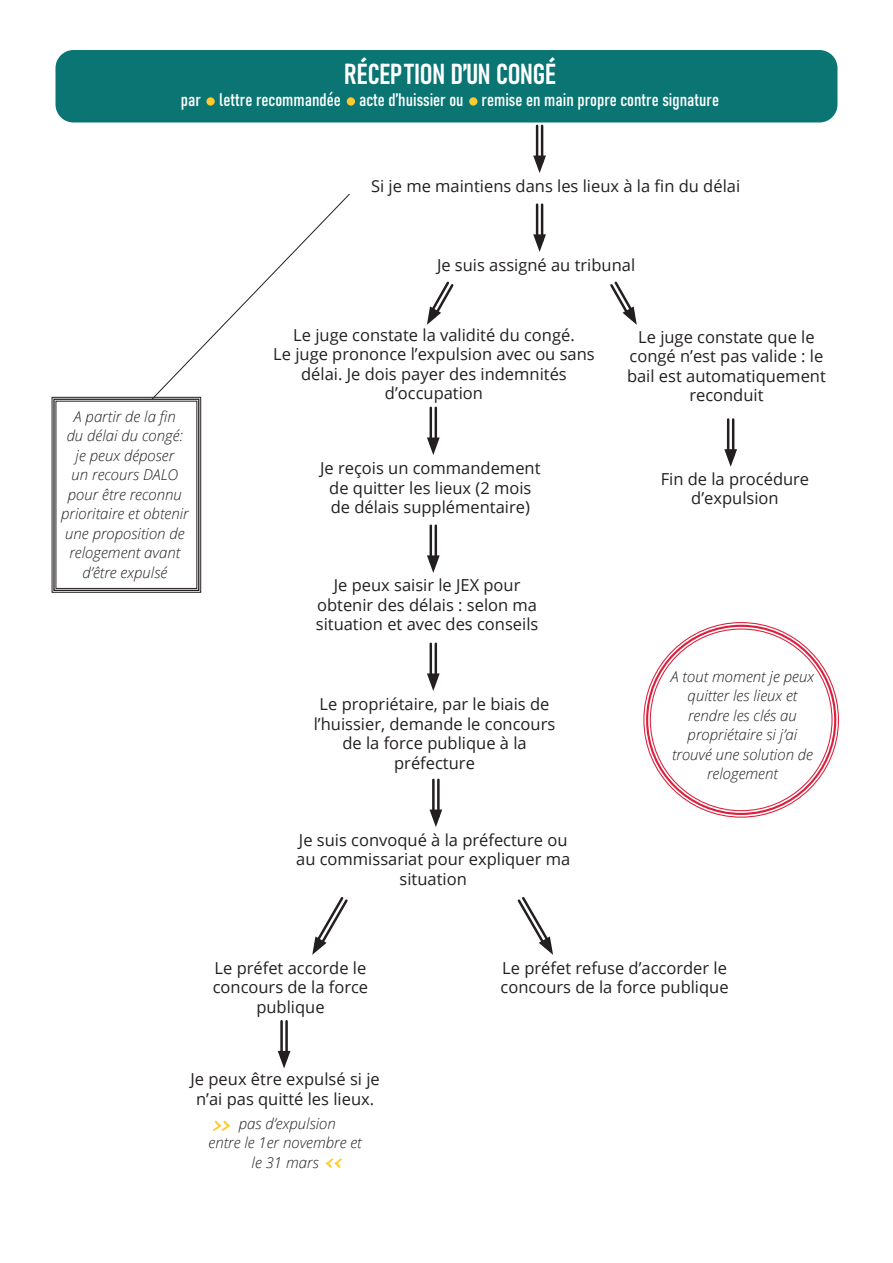
<style>
.page{position:relative;width:893px;height:1263px;background:#fff}
.page>*{position:absolute;margin:0;border:0;box-sizing:border-box;transform-origin:0 0}
.t1{font:28.5px "Bahnschrift";color:#fff}
.t2{font:italic 22.5px "Comic Sans MS";color:#fecb2f}
.t3{font:18px "Bahnschrift";color:#fff}
.t4{font:16.5px/19.5px "Open Sans";color:#231f20;text-align:center}
.t5{font:italic 300 15px/19.5px "Open Sans";color:#231f20;text-align:center}
</style>
<div class="page">
<div style="left:56px;top:50px;width:781px;height:72px;background:#0a7572;border-radius:18px"></div>
<div style="left:469px;top:97px;width:8px;height:9px;background:#fecb2f;border-radius:50%"></div>
<div style="left:347px;top:97px;width:8px;height:9px;background:#fecb2f;border-radius:50%"></div>
<div style="left:206px;top:97px;width:9px;height:9px;background:#fecb2f;border-radius:50%"></div>
<hr style="left:541px;top:126px;width:2px;height:36px;background:#231f20">
<hr style="left:536px;top:126px;width:2px;height:36px;background:#231f20">
<svg style="left:533px;top:156px;width:13px;height:17px"></svg>
<hr style="left:541px;top:205px;width:2px;height:36px;background:#231f20">
<hr style="left:536px;top:205px;width:2px;height:36px;background:#231f20">
<svg style="left:533px;top:234px;width:13px;height:18px"></svg>
<svg style="left:610px;top:281px;width:27px;height:44px"></svg>
<svg style="left:427px;top:281px;width:27px;height:44px"></svg>
<hr style="left:732px;top:419px;width:2px;height:37px;background:#231f20">
<hr style="left:727px;top:419px;width:2px;height:37px;background:#231f20">
<svg style="left:724px;top:449px;width:13px;height:18px"></svg>
<hr style="left:435px;top:408px;width:2px;height:36px;background:#231f20">
<hr style="left:430px;top:408px;width:2px;height:36px;background:#231f20">
<svg style="left:427px;top:437px;width:13px;height:18px"></svg>
<hr style="left:435px;top:526px;width:2px;height:36px;background:#231f20">
<hr style="left:430px;top:526px;width:2px;height:36px;background:#231f20">
<svg style="left:427px;top:555px;width:13px;height:18px"></svg>
<hr style="left:435px;top:644px;width:2px;height:36px;background:#231f20">
<hr style="left:430px;top:644px;width:2px;height:36px;background:#231f20">
<svg style="left:427px;top:673px;width:13px;height:18px"></svg>
<hr style="left:437px;top:780px;width:3px;height:36px;background:#231f20">
<hr style="left:432px;top:780px;width:3px;height:36px;background:#231f20">
<svg style="left:429px;top:809px;width:13px;height:18px"></svg>
<svg style="left:517px;top:897px;width:36px;height:58px"></svg>
<svg style="left:312px;top:897px;width:36px;height:58px"></svg>
<hr style="left:285px;top:1021px;width:3px;height:36px;background:#231f20">
<hr style="left:280px;top:1021px;width:3px;height:36px;background:#231f20">
<svg style="left:278px;top:1051px;width:12px;height:17px"></svg>
<svg style="left:51px;top:193px;width:299px;height:400px"></svg>
<div style="left:53px;top:399px;width:146px;height:192px;border:1px solid #231f20"></div>
<p class="t1" style="left:344px;top:52px;width:213px">RÉCEPTION D’UN CONGÉ</p>
<p class="t3" style="left:181px;top:86px;width:540px">par lettre recommandée acte d’huissier ou remise en main propre contre signature</p>
<p class="t4" style="left:371px;top:176px;width:371px">Si je me maintiens dans les lieux à la fin du délai</p>
<p class="t4" style="left:437px;top:254px;width:200px">Je suis assigné au tribunal</p>
<p class="t5" style="left:61px;top:406px;width:129px">A partir de la fin<br>du délai du congé: je peux déposer<br>un recours DALO pour être reconnu prioritaire et obtenir une proposition de relogement avant d’être expulsé</p>
<p class="t4" style="left:293px;top:325px;width:283px">Le juge constate la validité du congé.</p>
<p class="t4" style="left:273px;top:344px;width:323px">Le juge prononce l’expulsion avec ou sans délai. Je dois payer des indemnités d’occupation</p>
<p class="t4" style="left:320px;top:458px;width:222px">Je reçois un commandement de quitter les lieux (2 mois de délais supplémentaire)</p>
<p class="t4" style="left:316px;top:575px;width:224px">Je peux saisir le JEX pour obtenir des délais : selon ma situation et avec des conseils</p>
<p class="t4" style="left:314px;top:694px;width:243px">Le propriétaire, par le biais de l’huissier, demande le concours de la force publique à la préfecture</p>
<p class="t4" style="left:296px;top:829px;width:276px">Je suis convoqué à la préfecture ou au commissariat pour expliquer ma situation</p>
<p class="t4" style="left:627px;top:327px;width:200px">Le juge constate que le congé n’est pas valide : le bail est automatiquement reconduit</p>
<p class="t4" style="left:661px;top:469px;width:150px">Fin de la procédure d’expulsion</p>
<p class="t5" style="left:671px;top:666px;width:145px">A tout moment je peux quitter les lieux et rendre les clés au propriétaire si j’ai trouvé une solution de relogement</p>
<p class="t4" style="left:213px;top:957px;width:157px">Le préfet accorde le concours de la force publique</p>
<p class="t4" style="left:501px;top:957px;width:229px;text-align:left">Le préfet refuse d’accorder le concours de la force publique</p>
<p class="t4" style="left:191px;top:1069px;width:191px">Je peux être expulsé si je n’ai pas quitté les lieux.</p>
<p class="t5" style="left:239px;top:1113px;width:99px">pas d’expulsion</p>
<p class="t5" style="left:209px;top:1132px;width:155px">entre le 1er novembre et</p>
<p class="t5" style="left:252px;top:1152px;width:69px">le 31 mars</p>
<p class="t2" style="left:212px;top:1108px;width:19px">&gt;&gt;</p>
<p class="t2" style="left:325px;top:1146px;width:19px">&lt;&lt;</p>
</div>
